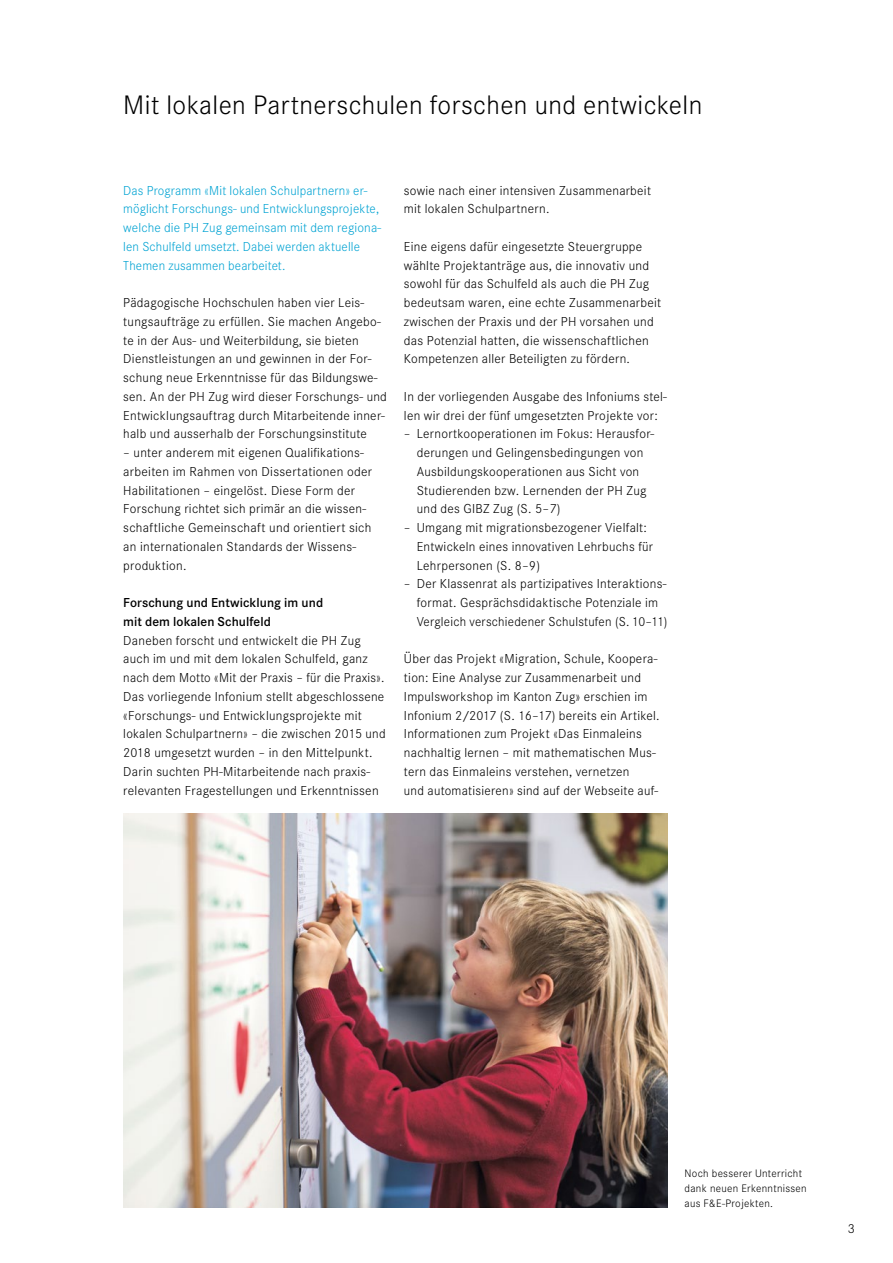
<style>
.page{position:relative;width:893px;height:1263px;background:#fff}
.page>*{position:absolute;margin:0;border:0;box-sizing:border-box;transform-origin:0 0}
.t1{font:300 27.75px "Corporate S";letter-spacing:.015em;color:#000}
.t2{font:300 13.5px/18.8px "Corporate S";letter-spacing:.02em;color:#000}
.t3{font:300 13.5px/18.8px "Corporate S";letter-spacing:.01em;color:#00a3d3}
.t4{font:600 13.5px/18.8px "Corporate S";letter-spacing:.005em;color:#000}
.t5{font:300 11.25px/15px "Corporate S";letter-spacing:.025em;color:#000}
</style>
<div class="page">
<img style="left:123px;top:813px;width:545px;height:394px">
<h1 class="t1" style="left:123px;top:87px;width:581px">Mit lokalen Partnerschulen forschen und entwickeln</h1>
<p class="t3" style="left:123px;top:180px;width:259px">Das Programm «Mit lokalen Schulpartnern» er&shy;möglicht Forschungs- und Entwicklungsprojekte, welche die PH Zug gemeinsam mit dem regiona&shy;len Schulfeld umsetzt. Dabei werden aktuelle Themen zusammen bearbeitet.</p>
<p class="t2" style="left:123px;top:293px;width:265px">Pädagogische Hochschulen haben vier Leis&shy;tungsaufträge zu erfüllen. Sie machen Angebo&shy;te in der Aus- und Weiterbildung, sie bieten Dienstleistungen an und gewinnen in der For&shy;schung neue Erkenntnisse für das Bildungswe&shy;sen. An der PH Zug wird dieser Forschungs- und Entwicklungsauftrag durch Mitarbeitende inner&shy;halb und ausserhalb der Forschungsinstitute</p>
<p class="t2" style="left:123px;top:443px;width:250px">– unter anderem mit eigenen Qualifikations&shy;arbeiten im Rahmen von Dissertationen oder Habilitationen – eingelöst. Diese Form der Forschung richtet sich primär an die wissen&shy;schaftliche Gemeinschaft und orientiert sich an internationalen Standards der Wissens&shy;produktion.</p>
<p class="t4" style="left:123px;top:593px;width:201px">Forschung und Entwicklung im und mit dem lokalen Schulfeld</p>
<p class="t2" style="left:123px;top:630px;width:264px">Daneben forscht und entwickelt die PH Zug auch im und mit dem lokalen Schulfeld, ganz nach dem Motto «Mit der Praxis – für die Praxis».<br>Das vorliegende Infonium stellt abgeschlossene «Forschungs- und Entwicklungsprojekte mit lokalen Schulpartnern» – die zwischen 2015 und 2018 umgesetzt wurden – in den Mittelpunkt.<br>Darin suchten PH-Mitarbeitende nach praxis&shy;relevanten Fragestellungen und Erkenntnissen</p>
<p class="t2" style="left:404px;top:180px;width:249px">sowie nach einer intensiven Zusammenarbeit mit lokalen Schulpartnern.</p>
<p class="t2" style="left:404px;top:237px;width:259px">Eine eigens dafür eingesetzte Steuergruppe wählte Projektanträge aus, die innovativ und sowohl für das Schulfeld als auch die PH Zug bedeutsam waren, eine echte Zusammenarbeit zwischen der Praxis und der PH vorsahen und das Potenzial hatten, die wissenschaftlichen Kompetenzen aller Beteiligten zu fördern.</p>
<p class="t2" style="left:404px;top:387px;width:264px">In der vorliegenden Ausgabe des Infoniums stel&shy;len wir drei der fünf umgesetzten Projekte vor:</p>
<p class="t2" style="left:417px;top:424px;width:239px;text-indent:-13px">– Lernortkooperationen im Fokus: Herausfor&shy;derungen und Gelingensbedingungen von Ausbildungskooperationen aus Sicht von Studierenden bzw. Lernenden der PH Zug und des GIBZ Zug (S. 5–7)</p>
<p class="t2" style="left:417px;top:518px;width:238px;text-indent:-13px">– Umgang mit migrationsbezogener Vielfalt:<br>Entwickeln eines innovativen Lehrbuchs für<br>Lehrpersonen (S. 8–9)</p>
<p class="t2" style="left:417px;top:574px;width:252px;text-indent:-13px">– Der Klassenrat als partizipatives Interaktions&shy;format. Gesprächsdidaktische Potenziale im<br>Vergleich verschiedener Schulstufen (S. 10–11)</p>
<p class="t2" style="left:404px;top:649px;width:257px">Über das Projekt «Migration, Schule, Koopera&shy;tion: Eine Analyse zur Zusammenarbeit und Impulsworkshop im Kanton Zug» erschien im Infonium 2/2017 (S. 16–17) bereits ein Artikel.<br>Informationen zum Projekt «Das Einmaleins nachhaltig lernen – mit mathematischen Mus&shy;tern das Einmaleins verstehen, vernetzen<br>und automatisieren» sind auf der Webseite auf-</p>
<p class="t5" style="left:685px;top:1166px;width:124px">Noch besserer Unterricht dank neuen Erkenntnissen aus F&amp;E-Projekten.</p>
<p class="t2" style="left:848px;top:1219px;width:9px">3</p>
</div>
